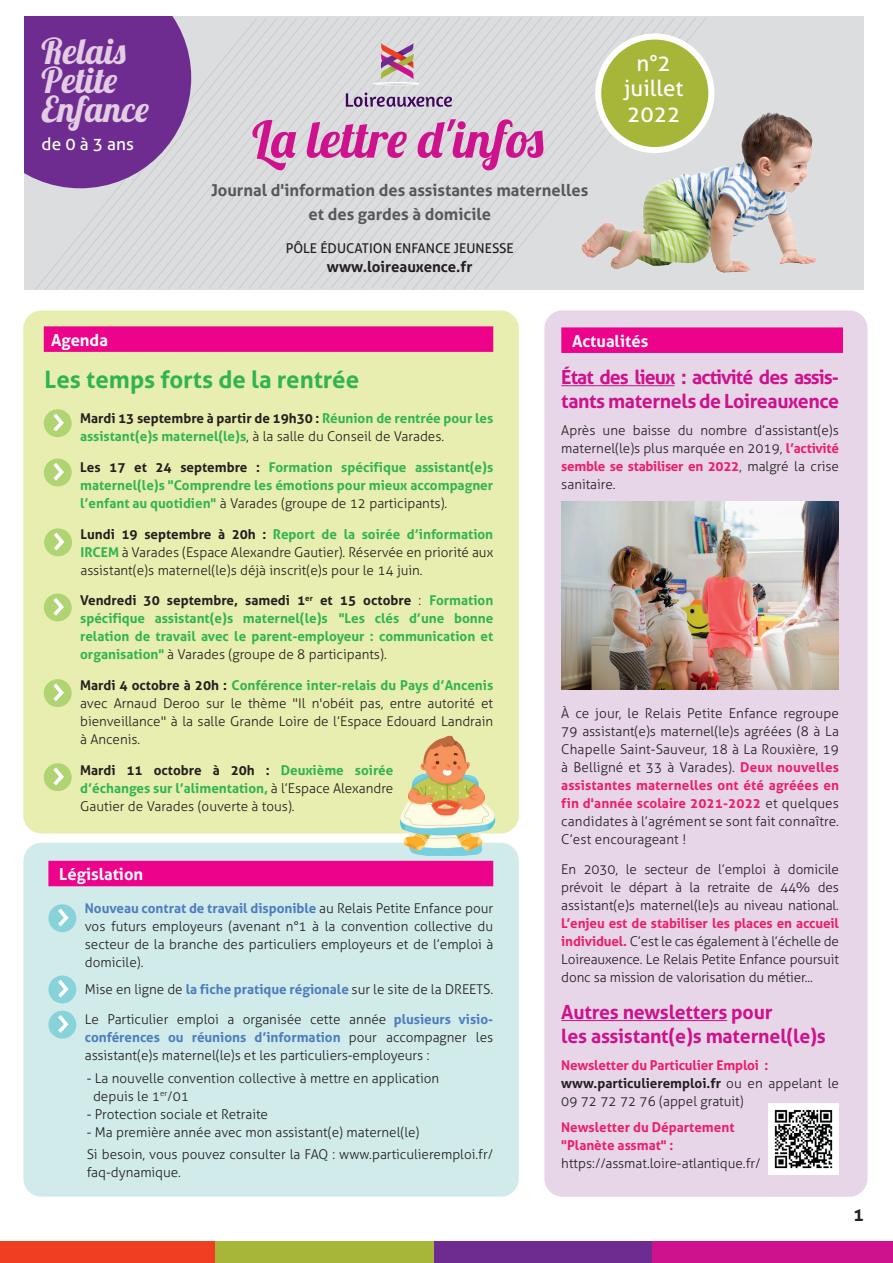
<style>
.page{position:relative;width:893px;height:1263px;background:#fff}
.page>*{position:absolute;margin:0;border:0;box-sizing:border-box;transform-origin:0 0}
.t1{font:51px "Lobster";letter-spacing:.005em;color:#ce118c}
.t2{font:35.55px/29px "Lobster";color:#e2cde3}
.t3{font:700 24px "Aller";color:#30b44f}
.t4{font:22.2px/25.7px "Aller";color:#fff;text-align:center}
.t5{font:700 19.5px/24px "Aller";letter-spacing:-.02em;color:#ce118c}
.t6{font:700 18px "Aller";color:#231f20}
.t7{font:17.25px "Aller";color:#fff}
.t8{font:700 16.5px/23.5px "Aller";color:#57585a;text-align:center}
.t9{font:700 16.5px "Aller";color:#fff}
.t10{font:700 15px "Aller";color:#231f20}
.t11{font:300 13.5px/18px "Aller";color:#231f20;text-align:justify}
.t12{font:700 13.5px/18px "Aller";color:#30b44f;text-align:justify}
.t13{font:700 13.5px/18px "Aller";color:#ed1e69}
.t14{font:13.5px "Aller";color:#231f20}
.s1{color:#231f20}
.s2{font-weight:300;color:#231f20}
.s3{font-weight:700}
.s4{font-weight:700;color:#30b44f}
.s5{font-weight:700;color:#4b7cbf}
.s6{font-weight:700;color:#ed1e69}
</style>
<div class="page">
<div style="left:0;top:0;width:893px;height:289px;background:#dcdddf"></div>
<svg style="left:197px;top:78px;width:205px;height:212px"></svg>
<svg style="left:208px;top:18px;width:194px;height:271px"></svg>
<svg style="left:411px;top:18px;width:11px;height:272px"></svg>
<svg style="left:422px;top:17px;width:10px;height:273px"></svg>
<svg style="left:432px;top:18px;width:10px;height:272px"></svg>
<svg style="left:442px;top:18px;width:10px;height:272px"></svg>
<svg style="left:452px;top:18px;width:12px;height:272px"></svg>
<svg style="left:464px;top:18px;width:9px;height:272px"></svg>
<svg style="left:473px;top:18px;width:11px;height:272px"></svg>
<svg style="left:484px;top:17px;width:223px;height:273px"></svg>
<div style="left:434px;top:1241px;width:219px;height:22px;background:#6e2c91"></div>
<div style="left:653px;top:1241px;width:240px;height:22px;background:#ce118c"></div>
<div style="left:214px;top:1241px;width:220px;height:22px;background:#a7b639"></div>
<div style="left:0;top:1241px;width:214px;height:22px;background:#ef3e22"></div>
<div style="left:865px;top:0;width:28px;height:290px;background:#fff"></div>
<svg style="left:373px;top:43px;width:46px;height:42px"></svg>
<svg style="left:346px;top:93px;width:106px;height:14px"></svg>
<div style="left:598px;top:37px;width:113px;height:113px;background:#a7b639;border-radius:50%"></div>
<div style="left:595px;top:33px;width:119px;height:120px;border:6px solid #fff;border-radius:50%"></div>
<div style="left:23px;top:310px;width:496px;height:523px;background:#e8eeaf;border-radius:18px"></div>
<div style="left:44px;top:326px;width:449px;height:26px;background:#ed028c"></div>
<div style="left:544px;top:310px;width:323px;height:887px;background:#e7d6e8;border-radius:18px"></div>
<svg style="left:23px;top:15px;width:168px;height:173px;background:#7f469d"></svg>
<div style="left:0;top:0;width:23px;height:290px;background:#fff"></div>
<div style="left:1px;top:0;width:892px;height:15px;background:#fff"></div>
<div style="left:561px;top:327px;width:282px;height:26px;background:#ed028c"></div>
<div style="left:44px;top:409px;width:28px;height:28px;background:#b0d472;border-radius:50%"></div>
<svg style="left:50px;top:410px;width:16px;height:25px"></svg>
<hr style="left:561px;top:385px;width:113px;height:1px;background:#ce118c">
<hr style="left:561px;top:1020px;width:166px;height:1px;background:#ce118c">
<div style="left:44px;top:458px;width:28px;height:28px;background:#b0d472;border-radius:50%"></div>
<svg style="left:50px;top:459px;width:16px;height:22px"></svg>
<img style="left:567px;top:87px;width:298px;height:203px">
<div style="left:44px;top:528px;width:28px;height:28px;background:#b0d472;border-radius:50%"></div>
<svg style="left:50px;top:529px;width:17px;height:25px"></svg>
<div style="left:44px;top:593px;width:28px;height:28px;background:#b0d472;border-radius:50%"></div>
<svg style="left:50px;top:594px;width:16px;height:22px"></svg>
<div style="left:44px;top:679px;width:28px;height:28px;background:#b0d472;border-radius:50%"></div>
<svg style="left:50px;top:679px;width:16px;height:26px"></svg>
<div style="left:44px;top:763px;width:28px;height:28px;background:#b0d472;border-radius:50%"></div>
<svg style="left:50px;top:764px;width:16px;height:25px"></svg>
<img style="left:561px;top:501px;width:278px;height:189px">
<div style="left:23px;top:843px;width:496px;height:354px;background:#d0ebea;border-radius:18px"></div>
<div style="left:48px;top:861px;width:445px;height:25px;background:#ed028c"></div>
<div style="left:48px;top:904px;width:28px;height:28px;background:#88d3da;border-radius:50%"></div>
<svg style="left:54px;top:905px;width:17px;height:25px"></svg>
<div style="left:48px;top:975px;width:28px;height:28px;background:#88d3da;border-radius:50%"></div>
<svg style="left:54px;top:976px;width:17px;height:25px"></svg>
<div style="left:48px;top:1011px;width:28px;height:28px;background:#88d3da;border-radius:50%"></div>
<svg style="left:54px;top:1011px;width:17px;height:26px"></svg>
<img style="left:768px;top:1103px;width:71px;height:71px">
<img style="left:393px;top:735px;width:107px;height:121px">
<h2 class="t2" style="left:42px;top:36px;width:109px">Relais<br>Petite<br>Enfance</h2>
<p class="t7" style="left:42px;top:133px;width:94px">de 0 à 3 ans</p>
<h1 class="t1" style="left:252px;top:107px;width:293px">La lettre d'infos</h1>
<p class="t8" style="left:211px;top:178px;width:379px">Journal d'information des assistantes maternelles et des gardes à domicile</p>
<p class="t14" style="left:286px;top:240px;width:229px">PÔLE ÉDUCATION ENFANCE JEUNESSE</p>
<p class="t10" style="left:327px;top:258px;width:147px">www.loireauxence.fr</p>
<h3 class="t4" style="left:624px;top:50px;width:61px">n°2 juillet<br>2022</h3>
<p class="t9" style="left:51px;top:329px;width:58px">Agenda</p>
<h3 class="t3" style="left:45px;top:365px;width:316px">Les temps forts de la rentrée</h3>
<p class="t12" style="left:80px;top:409px;width:415px"><span class="s1">Mardi 13 septembre à partir de 19h30 :</span> Réunion de rentrée pour les assistant(e)s maternel(le)s<span class="s2">, à la salle du Conseil de Varades.</span></p>
<p class="t12" style="left:80px;top:458px;width:415px"><span class="s1">Les 17 et 24 septembre :</span> Formation spécifique assistant(e)s maternel(le)s "Comprendre les émotions pour mieux accompagner l’enfant au quotidien" <span class="s2">à Varades (groupe de 12 participants).</span></p>
<p class="t11" style="left:81px;top:525px;width:414px"><span class="s3">Lundi 19 septembre à 20h :</span> <span class="s4">Report de la soirée d’information IRCEM</span> à Varades (Espace Alexandre Gautier). Réservée en priorité aux assistant(e)s maternel(le)s déjà inscrit(e)s pour le 14 juin.</p>
<p class="t12" style="left:80px;top:591px;width:415px"><span class="s1">Vendredi 30 septembre, samedi 1</span><sup>er</sup> <span class="s1">et 15 octobre</span> <span class="s2">:</span> Formation spécifique assistant(e)s maternel(le)s "Les clés d’une bonne relation de travail avec le parent-employeur : communication et organisation" <span class="s2">à Varades (groupe de 8 participants).</span></p>
<p class="t11" style="left:80px;top:676px;width:415px"><span class="s3">Mardi 4 octobre à 20h :</span> <span class="s4">Conférence inter-relais du Pays d’Ancenis </span>avec Arnaud Deroo sur le thème "Il n'obéit pas, entre autorité et bienveillance" à la salle Grande Loire de l’Espace Edouard Landrain à Ancenis.</p>
<p class="t11" style="left:80px;top:761px;width:315px"><span class="s3">Mardi 11 octobre à 20h :</span> <span class="s4">Deuxième soirée d’échanges sur l’alimentation,</span> à l’Espace Alexandre Gautier de Varades (ouverte à tous).</p>
<p class="t9" style="left:59px;top:864px;width:86px">Législation</p>
<p class="t11" style="left:85px;top:899px;width:410px"><span class="s5">Nouveau contrat de travail disponible</span> au Relais Petite Enfance pour vos futurs employeurs (avenant n°1 à la convention collective du secteur de la branche des particuliers employeurs et de l’emploi à domicile).</p>
<p class="t11" style="left:85px;top:980px;width:410px">Mise en ligne de <span class="s5">la fiche pratique régionale</span> sur le site de la DREETS.</p>
<p class="t11" style="left:85px;top:1011px;width:410px">Le Particulier emploi a organisée cette année <span class="s5">plusieurs visio&shy;conférences ou réunions d’information</span> pour accompagner les assistant(e)s maternel(le)s et les particuliers-employeurs :</p>
<p class="t11" style="left:93px;top:1069px;width:348px;text-indent:-6px">- La nouvelle convention collective à mettre en application depuis le 1<sup>er</sup>/01</p>
<p class="t11" style="left:87px;top:1105px;width:183px">- Protection sociale et Retraite</p>
<p class="t11" style="left:87px;top:1121px;width:408px;line-height:22.2px">- Ma première année avec mon assistant(e) maternel(le)<br>Si besoin, vous pouvez consulter la FAQ : www.particulieremploi.fr/</p>
<p class="t11" style="left:87px;top:1163px;width:96px">faq-dynamique.</p>
<p class="t9" style="left:572px;top:330px;width:78px">Actualités</p>
<h3 class="t5" style="left:561px;top:365px;width:279px">État des lieux : activité des assis&shy;tants maternels de Loireauxence</h3>
<p class="t11" style="left:561px;top:421px;width:279px">Après une baisse du nombre d’assistant(e)s maternel(le)s plus marquée en 2019, <span class="s6">l’activité semble se stabiliser en 2022</span>, malgré la crise sanitaire.</p>
<p class="t11" style="left:561px;top:704px;width:279px">À ce jour, le Relais Petite Enfance regroupe 79 assistant(e)s maternel(le)s agréées (8 à La Chapelle Saint-Sauveur, 18 à La Rouxière, 19 à Belligné et 33 à Varades). <span class="s6">Deux nouvelles assistantes maternelles ont été agréées en fin d'année scolaire 2021-2022</span> et quelques candidates à l’agrément se sont fait connaître.<br>C’est encourageant !</p>
<p class="t11" style="left:561px;top:860px;width:279px">En 2030, le secteur de l’emploi à domicile prévoit le départ à la retraite de 44% des assistant(e)s maternel(le)s au niveau national.</p>
<p class="t11" style="left:561px;top:914px;width:279px"><span class="s6">L’enjeu est de stabiliser les places en accueil individuel.</span> C’est le cas également à l’échelle de Loireauxence. Le Relais Petite Enfance poursuit donc sa mission de valorisation du métier...</p>
<h3 class="t5" style="left:561px;top:1000px;width:266px">Autres newsletters pour<br>les assistant(e)s maternel(le)s</h3>
<p class="t11" style="left:561px;top:1056px;width:279px;text-align:left"><span class="s6">Newsletter du Particulier Emploi : </span><span class="s3">www.particulieremploi.fr</span> ou en appelant le<br>09 72 72 72 76 (appel gratuit)</p>
<p class="t13" style="left:561px;top:1118px;width:175px">Newsletter du Département "Planète assmat" :</p>
<p class="t11" style="left:561px;top:1154px;width:201px">https://assmat.loire-atlantique.fr/</p>
<h3 class="t6" style="left:853px;top:1203px;width:12px">1</h3>
</div>
